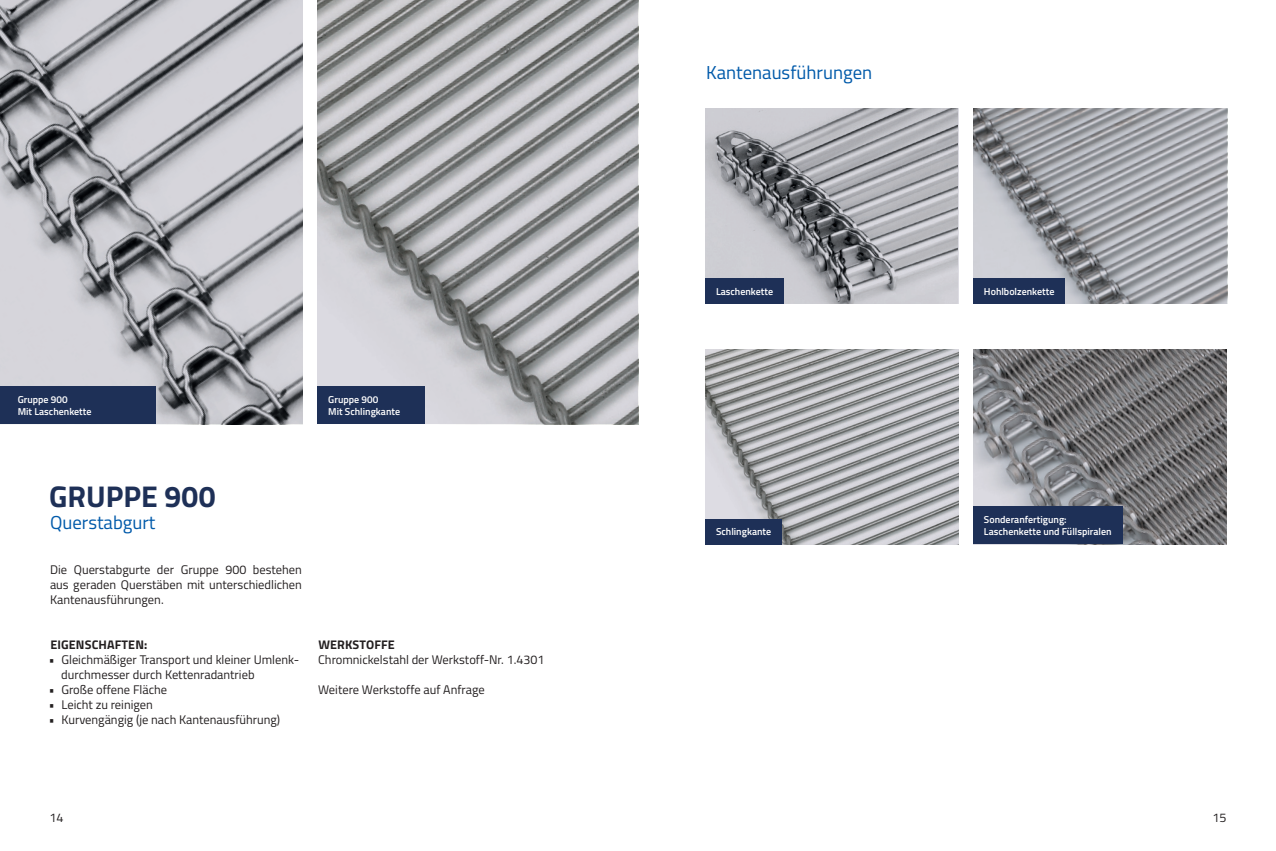
<style>
.page{position:relative;width:1276px;height:851px;background:#fff}
.page>*{position:absolute;margin:0;border:0;box-sizing:border-box;transform-origin:0 0}
.t1{font:700 30px "Titillium";color:#1e3057}
.t2{font:18.75px "Titillium";color:#015aaa}
.t3{font:12.5px/15px "Titillium";color:#231f20;text-align:justify}
.t4{font:700 12.5px "Titillium";letter-spacing:.01em;color:#231f20}
.t5{font:600 10px/12.5px "Titillium";color:#fff}
</style>
<div class="page">
<svg style="left:973px;top:109px;width:253px;height:195px;background:#a3a4aa"></svg>
<svg style="left:705px;top:349px;width:253px;height:195px;background:#acadb0"></svg>
<svg style="left:705px;top:109px;width:253px;height:195px;background:#a7a8ad"></svg>
<svg style="left:973px;top:349px;width:253px;height:195px;background:#7b7a7d"></svg>
<svg style="left:0;top:0;width:303px;height:424px;background:#adadb3"></svg>
<svg style="left:318px;top:0;width:320px;height:424px;background:#aaaaad"></svg>
<div style="left:705px;top:279px;width:79px;height:25px;background:#1e3057"></div>
<div style="left:973px;top:279px;width:92px;height:25px;background:#1e3057"></div>
<div style="left:705px;top:519px;width:77px;height:25px;background:#1e3057"></div>
<div style="left:973px;top:506px;width:149px;height:38px;background:#1e3057"></div>
<div style="left:0;top:386px;width:155px;height:38px;background:#1e3057"></div>
<div style="left:318px;top:386px;width:107px;height:38px;background:#1e3057"></div>
<h2 class="t2" style="left:706px;top:58px;width:168px">Kantenausführungen</h2>
<p class="t5" style="left:18px;top:392px;width:75px">Gruppe 900<br>Mit Laschenkette</p>
<p class="t5" style="left:328px;top:392px;width:73px">Gruppe 900<br>Mit Schlingkante</p>
<h1 class="t1" style="left:49px;top:473px;width:168px">GRUPPE 900</h1>
<h2 class="t2" style="left:50px;top:508px;width:107px">Querstabgurt</h2>
<p class="t3" style="left:50px;top:561px;width:253px">Die Querstabgurte der Gruppe 900 bestehen aus geraden Querstäben mit unterschiedlichen Kantenausführungen.</p>
<p class="t4" style="left:50px;top:635px;width:98px">EIGENSCHAFTEN:</p>
<p class="t3" style="left:61px;top:651px;width:239px;text-indent:-13px">• Gleichmäßiger Transport und kleiner Umlenk&shy;durchmesser durch Kettenradantrieb</p>
<p class="t3" style="left:49px;top:681px;width:120px">• Große offene Fläche</p>
<p class="t3" style="left:49px;top:696px;width:106px">• Leicht zu reinigen</p>
<p class="t3" style="left:49px;top:711px;width:233px">• Kurvengängig (je nach Kantenausführung)</p>
<p class="t4" style="left:318px;top:635px;width:78px">WERKSTOFFE</p>
<p class="t3" style="left:318px;top:651px;width:228px">Chromnickelstahl der Werkstoff-Nr. 1.4301</p>
<p class="t3" style="left:318px;top:681px;width:168px">Weitere Werkstoffe auf Anfrage</p>
<p class="t5" style="left:716px;top:285px;width:59px">Laschenkette</p>
<p class="t5" style="left:984px;top:285px;width:72px">Hohlbolzenkette</p>
<p class="t5" style="left:716px;top:525px;width:57px">Schlingkante</p>
<p class="t5" style="left:984px;top:512px;width:129px">Sonderanfertigung:<br>Laschenkette und Füllspiralen</p>
<p class="t3" style="left:50px;top:809px;width:16px">14</p>
<p class="t3" style="left:1212px;top:809px;width:16px">15</p>
</div>
